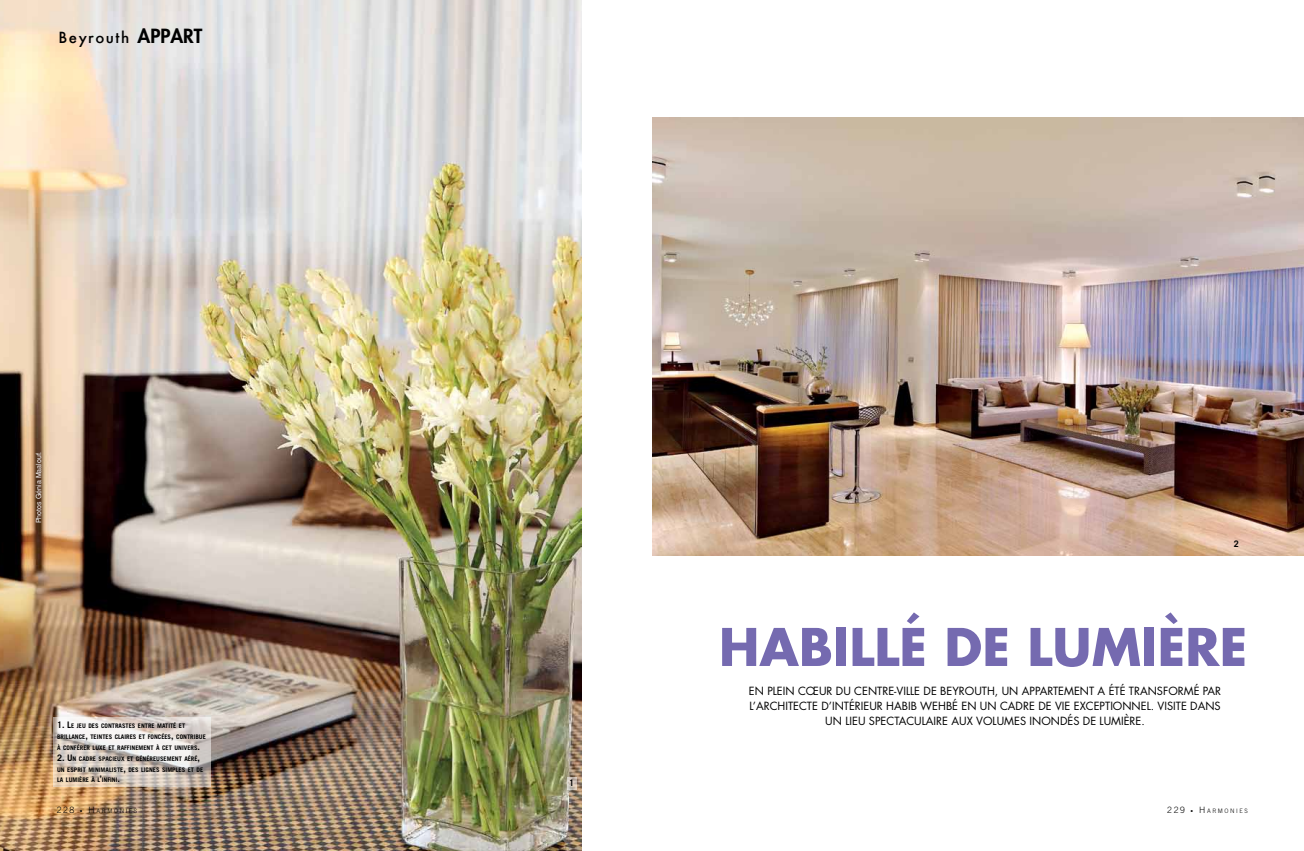
<style>
.page{position:relative;width:1304px;height:851px;background:#fff}
.page>*{position:absolute;margin:0;border:0;box-sizing:border-box;transform-origin:0 0}
.t1{font:700 50.5px "Futura";color:#756ab0}
.t2{font:500 15px "Futura";letter-spacing:.1em;color:#000}
.t3{font:11px/15px "Futura";color:#000;text-align:center}
.t4{font:700 9px "Trade Gothic";color:#000}
.t5{font:7px "Helvetica";color:#fff}
.t6{font:700 6.3px/10.8px "Trade Gothic";color:#000}
.t7{font:300 6.1px "Trade Gothic";letter-spacing:.255em;color:#000}
.s1{font-weight:800;font-size:19px}
.s2{font-size:9px}
.s3{font-size:8.7px}
.s4{font-size:5.4px}
</style>
<div class="page">
<img style="left:0;top:0;width:581px;height:850px">
<svg style="left:567px;top:776px;width:10px;height:13px"></svg>
<svg style="left:53px;top:717px;width:157px;height:69px"></svg>
<img style="left:653px;top:118px;width:651px;height:437px">
<h2 class="t2" style="left:59px;top:27px;width:145px">Beyrouth <span class="s1">APPART</span></h2>
<p class="t5" style="left:35px;top:523px;width:73px;rotate:-90deg">Photos Génia Maalouf.</p>
<p class="t6" style="left:57px;top:720px;width:150px"><span class="s2">1. L</span>E JEU DES CONTRASTES ENTRE MATITÉ ET<br>BRILLANCE<span class="s2">,</span> TEINTES CLAIRES ET FONCÉES<span class="s2">,</span> CONTRIBUE<br>À CONFÉRER LUXE ET RAFFINEMENT À CET UNIVERS<span class="s2">.</span></p>
<p class="t6" style="left:57px;top:753px;width:148px"><span class="s2">2. U</span> N CADRE SPACIEUX ET GÉNÉREUSEMENT AÉRÉ<span class="s2">,<br></span>UN ESPRIT MINIMALISTE<span class="s2">,</span> DES LIGNES SIMPLES ET DE<br>LA LUMIÈRE À L<span class="s2">’</span>INFINI<span class="s2">.</span></p>
<p class="t7" style="left:57px;top:806px;width:82px"><span class="s3">228</span> <span class="s4">•</span> <span class="s3">H</span>ARMONIES</p>
<h3 class="t4" style="left:569px;top:777px;width:7px">1</h3>
<h3 class="t4" style="left:1234px;top:538px;width:7px">2</h3>
<h1 class="t1" style="left:719px;top:611px;width:530px">HABILLÉ DE LUMIÈRE</h1>
<h3 class="t3" style="left:749px;top:683px;width:474px">EN PLEIN CŒUR DU CENTRE-VILLE DE BEYROUTH, UN APPARTEMENT A ÉTÉ TRANSFORMÉ PAR<br>L’ARCHITECTE D’INTÉRIEUR HABIB WEHBÉ EN UN CADRE DE VIE EXCEPTIONNEL. VISITE DANS<br>UN LIEU SPECTACULAIRE AUX VOLUMES INONDÉS DE LUMIÈRE.</h3>
<p class="t7" style="left:1167px;top:806px;width:82px"><span class="s3">229</span> <span class="s4">•</span> <span class="s3">H</span>ARMONIES</p>
</div>
